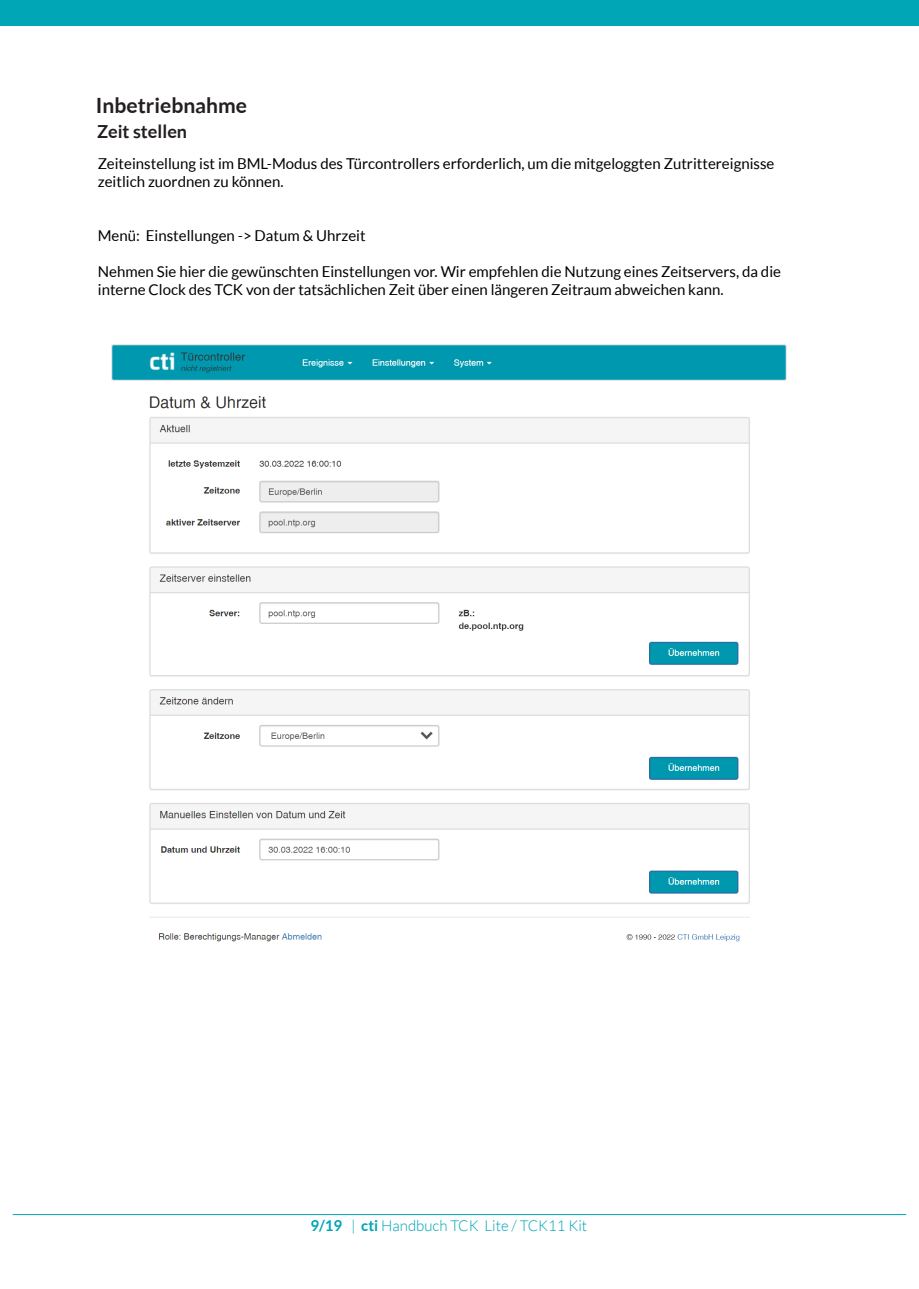
<style>
.page{position:relative;width:919px;height:1289px;background:#fff}
.page>*{position:absolute;margin:0;border:0;box-sizing:border-box;transform-origin:0 0}
.t1{font:700 21px "Lato";color:#231f20}
.t2{font:700 18px "Lato";color:#231f20}
.t3{font:15px/18px "Lato";color:#000002}
.t4{font:300 15px "Lato";color:#00a6b6}
.s1{font-weight:700}
</style>
<div class="page">
<div style="left:0;top:0;width:918px;height:26px;background:#00a6b6"></div>
<img style="left:112px;top:345px;width:674px;height:597px">
<hr style="left:13px;top:1214px;width:893px;height:1px;background:#00a6b6">
<h1 class="t1" style="left:96px;top:96px;width:153px">Inbetriebnahme</h1>
<p class="t2" style="left:97px;top:123px;width:91px">Zeit stellen</p>
<p class="t3" style="left:98px;top:155px;width:678px">Zeiteinstellung ist im BML-Modus des Türcontrollers erforderlich, um die mitgeloggten Zutrittereignisse zeitlich zuordnen zu können.</p>
<p class="t3" style="left:98px;top:227px;width:269px">Menü: Einstellungen -&gt; Datum &amp; Uhrzeit</p>
<p class="t3" style="left:98px;top:263px;width:684px">Nehmen Sie hier die gewünschten Einstellungen vor. Wir empfehlen die Nutzung eines Zeitservers, da die interne Clock des TCK von der tatsächlichen Zeit über einen längeren Zeitraum abweichen kann.</p>
<p class="t4" style="left:310px;top:1219px;width:278px"><span class="s1">9/19</span> | <span class="s1">cti</span> Handbuch TCK Lite / TCK11 Kit</p>
</div>
